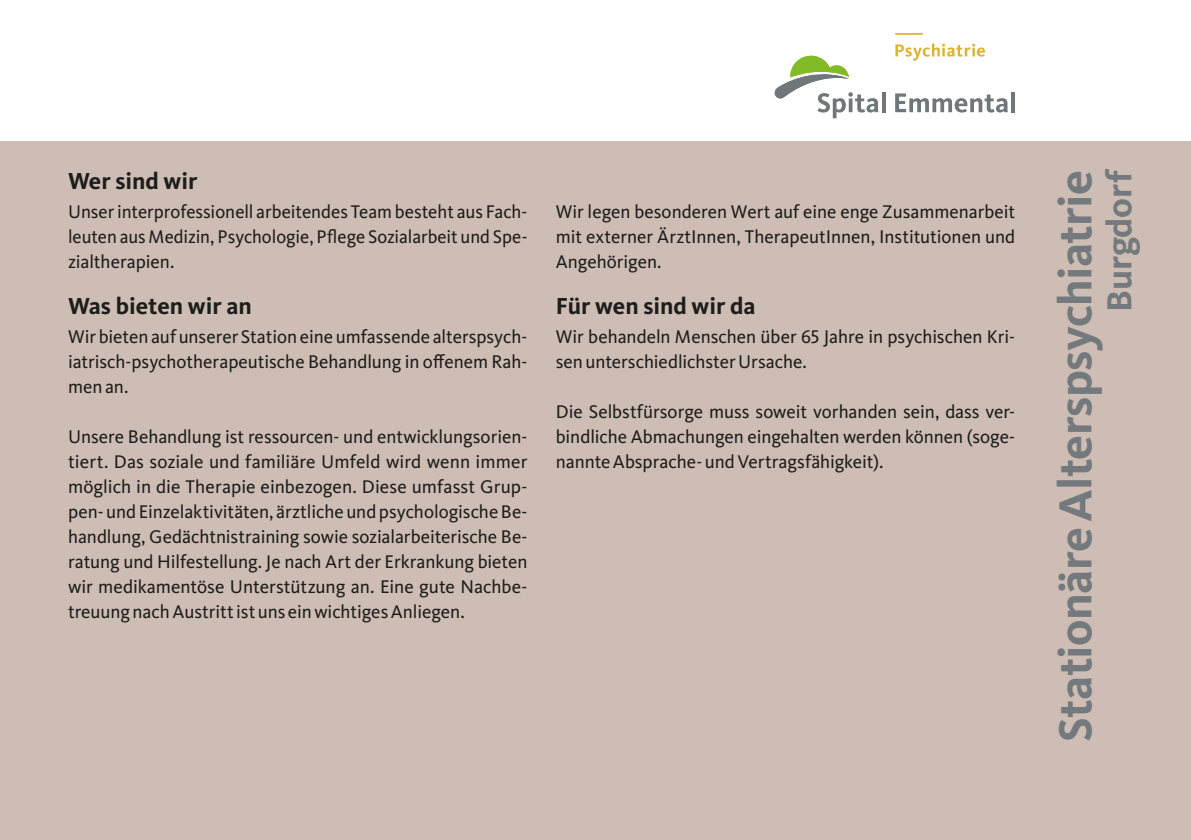
<style>
.page{position:relative;width:1191px;height:840px;background:#fff}
.page>*{position:absolute;margin:0;border:0;box-sizing:border-box;transform-origin:0 0}
.t1{font:700 48px "Kievit OT";letter-spacing:-.015em;color:#73797c}
.t2{font:700 36px "Kievit OT";letter-spacing:-.01em;color:#73797c}
.t3{font:700 24px "Kievit OT";color:#1d1d1b}
.t4{font:19px/25px "Kievit OT";color:#1d1d1b;text-align:justify}
</style>
<div class="page">
<div style="left:0;top:142px;width:1191px;height:697px;background:#cdbdb4"></div>
<svg style="left:895px;top:43px;width:90px;height:18px"></svg>
<svg style="left:882px;top:92px;width:3px;height:20px"></svg>
<svg style="left:895px;top:93px;width:112px;height:19px"></svg>
<hr style="left:1011px;top:92px;width:4px;height:20px;background:#70777a">
<svg style="left:774px;top:55px;width:104px;height:63px"></svg>
<hr style="left:895px;top:33px;width:27px;height:2px;background:#dfb22b">
<p class="t3" style="left:68px;top:167px;width:131px">Wer sind wir</p>
<p class="t4" style="left:68px;top:199px;width:461px">Unser interprofessionell arbeitendes Team besteht aus Fach&shy;leuten aus Medizin, Psychologie, Pflege Sozialarbeit und Spe&shy;zialtherapien.</p>
<p class="t3" style="left:68px;top:292px;width:185px">Was bieten wir an</p>
<p class="t4" style="left:68px;top:324px;width:461px">Wir bieten auf unserer Station eine umfassende alterspsych&shy;iatrisch-psychotherapeutische Behandlung in offenem Rah&shy;men an.</p>
<p class="t4" style="left:68px;top:424px;width:461px">Unsere Behandlung ist ressourcen- und entwicklungsorien&shy;tiert. Das soziale und familiäre Umfeld wird wenn immer möglich in die Therapie einbezogen. Diese umfasst Grup&shy;pen- und Einzelaktivitäten, ärztliche und psychologische Be&shy;handlung, Gedächtnistraining sowie sozialarbeiterische Be&shy;ratung und Hilfestellung. Je nach Art der Erkrankung bieten wir medikamentöse Unterstützung an. Eine gute Nachbe&shy;treuung nach Austritt ist uns ein wichtiges Anliegen.</p>
<p class="t4" style="left:556px;top:199px;width:461px">Wir legen besonderen Wert auf eine enge Zusammenarbeit mit externer ÄrztInnen, TherapeutInnen, Institutionen und Angehörigen.</p>
<p class="t3" style="left:556px;top:292px;width:201px">Für wen sind wir da</p>
<p class="t4" style="left:556px;top:324px;width:461px">Wir behandeln Menschen über 65 Jahre in psychischen Kri&shy;sen unterschiedlichster Ursache.</p>
<p class="t4" style="left:556px;top:399px;width:461px">Die Selbstfürsorge muss soweit vorhanden sein, dass ver&shy;bindliche Abmachungen eingehalten werden können (soge&shy;nannte Absprache- und Vertragsfähigkeit).</p>
<h1 class="t1" style="left:1047px;top:741px;width:572px;rotate:-90deg">Stationäre Alterspsychiatrie</h1>
<h2 class="t2" style="left:1098px;top:311px;width:144px;rotate:-90deg">Burgdorf</h2>
</div>
